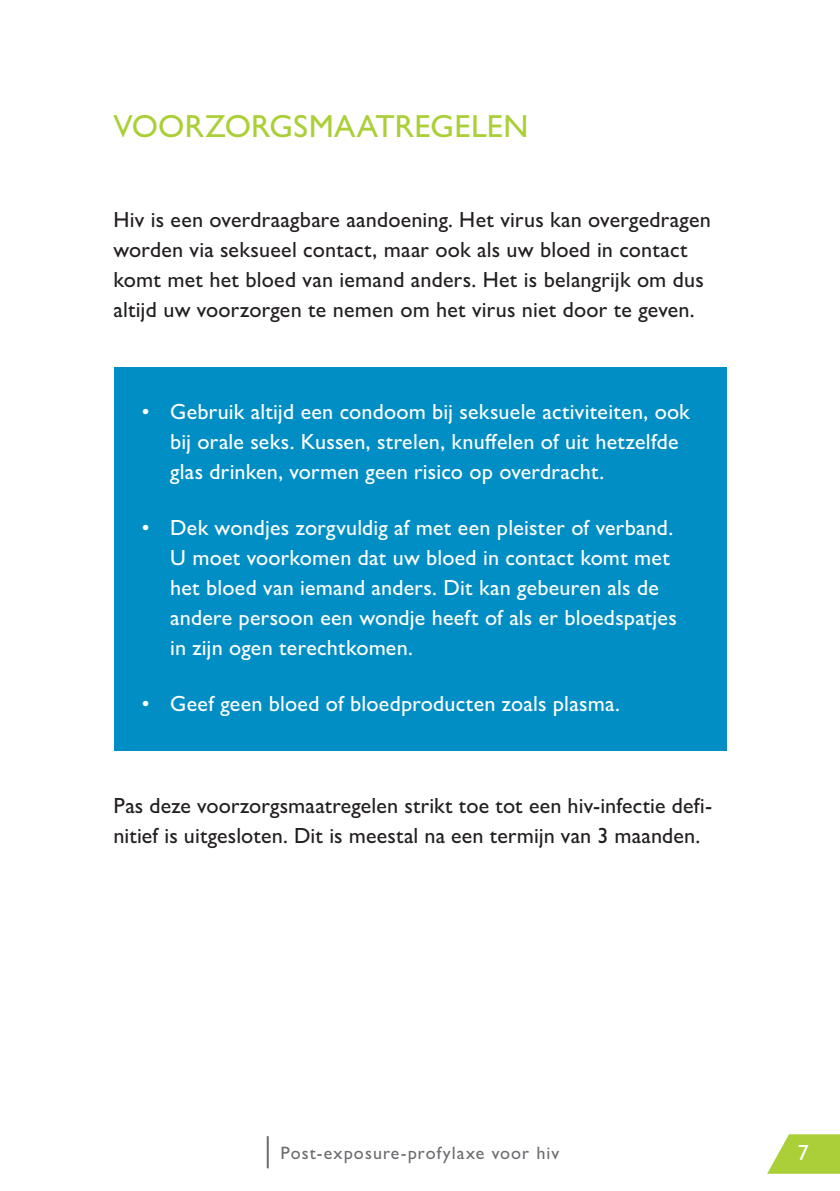
<style>
.page{position:relative;width:840px;height:1191px;background:#fff}
.page>*{position:absolute;margin:0;border:0;box-sizing:border-box;transform-origin:0 0}
.t1{font:500 32px "Gill Sans Nova";color:#abcf38}
.t2{font:500 22px/30px "Gill Sans Nova";letter-spacing:.01em;color:#fff}
.t3{font:500 22px/30px "Gill Sans Nova";letter-spacing:.01em;color:#231f20}
.t4{font:500 18px "Gill Sans Nova";letter-spacing:.06em;color:#6c6d70}
</style>
<div class="page">
<svg style="left:767px;top:1134px;width:72px;height:39px"></svg>
<hr style="left:266px;top:1136px;width:2px;height:32px;background:#6c6d70">
<div style="left:113px;top:367px;width:613px;height:383px;background:#008ec4"></div>
<h1 class="t1" style="left:113px;top:106px;width:416px">VOORZORGSMAATREGELEN</h1>
<p class="t3" style="left:113px;top:204px;width:598px">Hiv is een overdraagbare aandoening. Het virus kan overgedragen worden via seksueel contact, maar ook als uw bloed in contact komt met het bloed van iemand anders. Het is belangrijk om dus altijd uw voorzorgen te nemen om het virus niet door te geven.</p>
<p class="t2" style="left:170px;top:396px;width:521px;text-indent:-28px">• Gebruik altijd een condoom bij seksuele activiteiten, ook bij orale seks. Kussen, strelen, knuffelen of uit hetzelfde glas drinken, vormen geen risico op overdracht.</p>
<p class="t2" style="left:170px;top:512px;width:508px;text-indent:-28px">• Dek wondjes zorgvuldig af met een pleister of verband.<br>U moet voorkomen dat uw bloed in contact komt met het bloed van iemand anders. Dit kan gebeuren als de andere persoon een wondje heeft of als er bloedspatjes in zijn ogen terechtkomen.</p>
<p class="t2" style="left:142px;top:688px;width:479px">• Geef geen bloed of bloedproducten zoals plasma.</p>
<p class="t3" style="left:113px;top:790px;width:600px">Pas deze voorzorgsmaatregelen strikt toe tot een hiv-infectie defi&shy;nitief is uitgesloten. Dit is meestal na een termijn van 3 maanden.</p>
<p class="t4" style="left:280px;top:1141px;width:280px">Post-exposure-profylaxe voor hiv</p>
<p class="t2" style="left:797px;top:1137px;width:12px">7</p>
</div>
